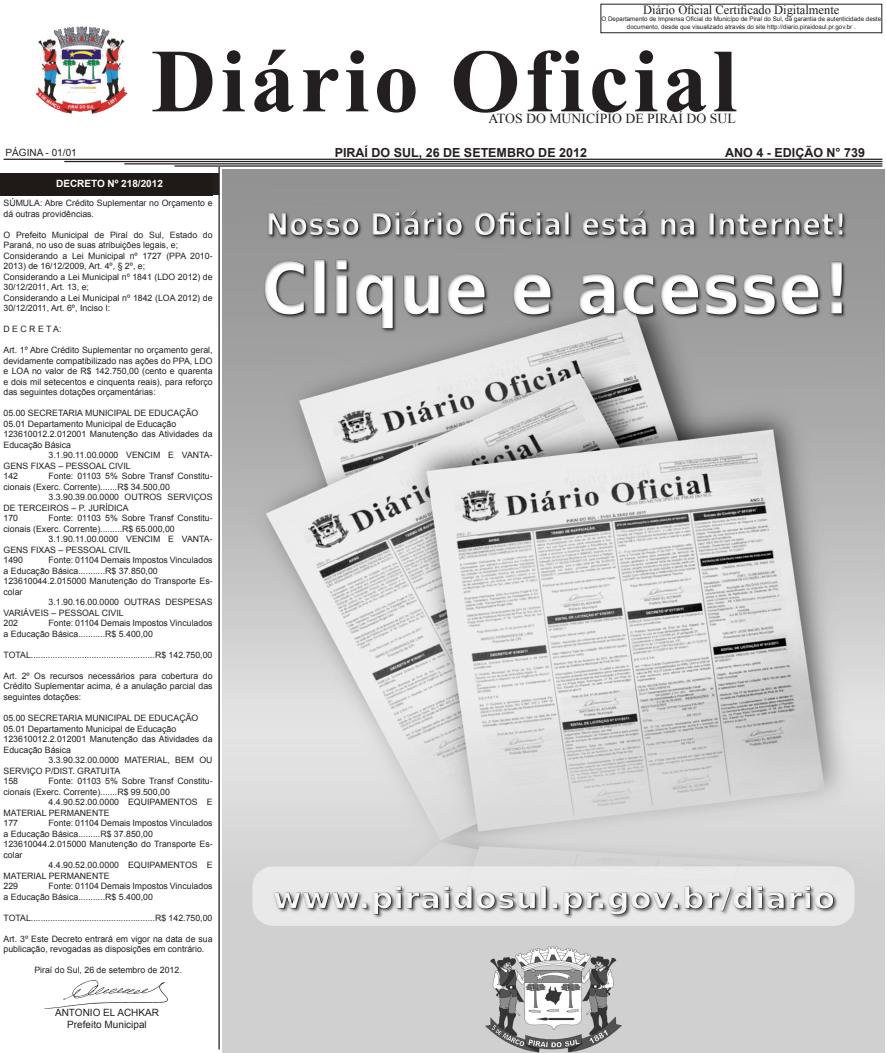
<style>
.page{position:relative;width:886px;height:1053px;background:#fff}
.page>*{position:absolute;margin:0;border:0;box-sizing:border-box;transform-origin:0 0}
.t1{font:700 90px "Times New Roman";letter-spacing:.05em;color:#231f20}
.t2{font:13.75px "Times New Roman";color:#231f20}
.t3{font:700 12.5px "Arial";color:#231f20}
.t4{font:12.5px "Times New Roman";color:#231f20}
.t5{font:10px "Arial";color:#231f20}
.t6{font:700 10px "Arial";color:#fff}
.t7{font:8.75px/10.5px "Arial";color:#231f20}
.t8{font:6.25px/7.5px "Arial";color:#231f20;text-align:center}
</style>
<div class="page">
<div style="left:600px;top:4px;width:282px;height:29px;border:1px solid #231f20"></div>
<img style="left:36px;top:26px;width:92px;height:88px">
<hr style="left:4px;top:159px;width:878px;height:1px;background:#231f20">
<hr style="left:64px;top:161px;width:818px;height:1px;background:#231f20">
<hr style="left:124px;top:163px;width:758px;height:1px;background:#231f20">
<hr style="left:174px;top:165px;width:708px;height:2px;background:#231f20">
<div style="left:0;top:174px;width:218px;height:21px;background:#1f1a17"></div>
<hr style="left:218px;top:167px;width:2px;height:882px;background:#231f20">
<img style="left:50px;top:980px;width:117px;height:28px">
<img style="left:222px;top:169px;width:663px;height:883px">
<p class="t4" style="left:643px;top:1px;width:198px">Diário Oficial Certificado Digitalmente</p>
<p class="t8" style="left:601px;top:16px;width:281px">O Departamento de Imprensa Oficial do Municípo de Piraí do Sul, da garantia de autenticidade deste documento, desde que visualizado através do site http://diario.piraidosul.pr.gov.br .</p>
<p class="t1" style="left:151px;top:19px;width:587px">Diário Oficial</p>
<p class="t2" style="left:488px;top:109px;width:249px">ATOS DO MUNICÍPIO DE PIRAÍ DO SUL</p>
<p class="t5" style="left:6px;top:146px;width:73px">PÁGINA - 01/01</p>
<p class="t3" style="left:335px;top:144px;width:254px">PIRAÍ DO SUL, 26 DE SETEMBRO DE 2012</p>
<p class="t3" style="left:725px;top:144px;width:141px">ANO 4 - EDIÇÃO N° 739</p>
<p class="t6" style="left:56px;top:177px;width:108px">DECRETO Nº 218/2012</p>
<p class="t7" style="left:4px;top:198px;width:211px">SÚMULA: Abre Crédito Suplementar no Orçamento e dá outras providências.</p>
<p class="t7" style="left:4px;top:229px;width:211px">O Prefeito Municipal de Piraí do Sul, Estado do<br>Paraná, no uso de suas atribuições legais, e;</p>
<p class="t7" style="left:4px;top:250px;width:211px">Considerando a Lei Municipal nº 1727 (PPA 2010-<br>2013) de 16/12/2009, Art. 4º, § 2º, e;</p>
<p class="t7" style="left:4px;top:271px;width:211px">Considerando a Lei Municipal nº 1841 (LDO 2012) de<br>30/12/2011, Art. 13, e;</p>
<p class="t7" style="left:4px;top:292px;width:211px">Considerando a Lei Municipal nº 1842 (LOA 2012) de<br>30/12/2011, Art. 6º, Inciso I:</p>
<p class="t7" style="left:4px;top:324px;width:60px">D E C R E T A:</p>
<p class="t7" style="left:4px;top:345px;width:211px;text-align:justify">Art. 1º Abre Crédito Suplementar no orçamento geral, devidamente compatibilizado nas ações do PPA, LDO e LOA no valor de R$ 142.750,00 (cento e quarenta e dois mil setecentos e cinquenta reais), para reforço das seguintes dotações orçamentárias:</p>
<p class="t7" style="left:4px;top:408px;width:196px">05.00 SECRETARIA MUNICIPAL DE EDUCAÇÃO</p>
<p class="t7" style="left:4px;top:418px;width:174px">05.01 Departamento Municipal de Educação</p>
<p class="t7" style="left:4px;top:429px;width:211px">123610012.2.012001 Manutenção das Atividades da<br>Educação Básica</p>
<p class="t7" style="left:4px;top:450px;width:211px;text-indent:45px">3.1.90.11.00.0000 VENCIM E VANTA-<br>GENS FIXAS – PESSOAL CIVIL</p>
<p class="t7" style="left:4px;top:471px;width:16px">142</p>
<p class="t7" style="left:4px;top:471px;width:211px;text-indent:45px">Fonte: 01103 5% Sobre Transf Constitu&shy;cionais (Exerc. Corrente).......R$ 34.500,00</p>
<p class="t7" style="left:4px;top:492px;width:211px;text-indent:45px">3.3.90.39.00.0000 OUTROS SERVIÇOS<br>DE TERCEIROS – P. JURÍDICA</p>
<p class="t7" style="left:4px;top:513px;width:16px">170</p>
<p class="t7" style="left:4px;top:513px;width:211px;text-indent:45px">Fonte: 01103 5% Sobre Transf Constitu&shy;cionais (Exerc. Corrente).........R$ 65.000,00</p>
<p class="t7" style="left:4px;top:534px;width:211px;text-indent:45px">3.1.90.11.00.0000 VENCIM E VANTA-<br>GENS FIXAS – PESSOAL CIVIL</p>
<p class="t7" style="left:4px;top:555px;width:21px">1490</p>
<p class="t7" style="left:4px;top:555px;width:211px;text-indent:45px">Fonte: 01104 Demais Impostos Vinculados a Educação Básica...........R$ 37.850,00</p>
<p class="t7" style="left:4px;top:576px;width:211px">123610044.2.015000 Manutenção do Transporte Es&shy;colar</p>
<p class="t7" style="left:4px;top:597px;width:211px;text-indent:45px">3.1.90.16.00.0000 OUTRAS DESPESAS<br>VARIÁVEIS – PESSOAL CIVIL</p>
<p class="t7" style="left:4px;top:618px;width:16px">202</p>
<p class="t7" style="left:4px;top:618px;width:211px;text-indent:45px">Fonte: 01104 Demais Impostos Vinculados a Educação Básica...........R$ 5.400,00</p>
<p class="t7" style="left:4px;top:649px;width:210px">TOTAL...................................................R$ 142.750,00</p>
<p class="t7" style="left:4px;top:670px;width:211px;text-align:justify">Art. 2º Os recursos necessários para cobertura do Crédito Suplementar acima, é a anulação parcial das seguintes dotações:</p>
<p class="t7" style="left:4px;top:712px;width:196px">05.00 SECRETARIA MUNICIPAL DE EDUCAÇÃO</p>
<p class="t7" style="left:4px;top:723px;width:174px">05.01 Departamento Municipal de Educação</p>
<p class="t7" style="left:4px;top:733px;width:211px">123610012.2.012001 Manutenção das Atividades da<br>Educação Básica</p>
<p class="t7" style="left:4px;top:754px;width:211px;text-indent:45px">3.3.90.32.00.0000 MATERIAL, BEM OU<br>SERVIÇO P/DIST. GRATUITA</p>
<p class="t7" style="left:4px;top:775px;width:16px">158</p>
<p class="t7" style="left:4px;top:775px;width:211px;text-indent:45px">Fonte: 01103 5% Sobre Transf Constitu&shy;cionais (Exerc. Corrente).......R$ 99.500,00</p>
<p class="t7" style="left:4px;top:796px;width:211px;text-indent:45px">4.4.90.52.00.0000 EQUIPAMENTOS E<br>MATERIAL PERMANENTE</p>
<p class="t7" style="left:4px;top:817px;width:16px">177</p>
<p class="t7" style="left:4px;top:817px;width:211px;text-indent:45px">Fonte: 01104 Demais Impostos Vinculados a Educação Básica.........R$ 37.850,00</p>
<p class="t7" style="left:4px;top:838px;width:211px">123610044.2.015000 Manutenção do Transporte Es&shy;colar</p>
<p class="t7" style="left:4px;top:859px;width:211px;text-indent:45px">4.4.90.52.00.0000 EQUIPAMENTOS E<br>MATERIAL PERMANENTE</p>
<p class="t7" style="left:4px;top:880px;width:16px">229</p>
<p class="t7" style="left:4px;top:880px;width:211px;text-indent:45px">Fonte: 01104 Demais Impostos Vinculados a Educação Básica...........R$ 5.400,00</p>
<p class="t7" style="left:4px;top:912px;width:210px">TOTAL...................................................R$ 142.750,00</p>
<p class="t7" style="left:4px;top:933px;width:211px">Art. 3º Este Decreto entrará em vigor na data de sua publicação, revogadas as disposições em contrário.</p>
<p class="t7" style="left:34px;top:964px;width:149px">Piraí do Sul, 26 de setembro de 2012.</p>
<p class="t5" style="left:55px;top:1005px;width:105px">ANTONIO EL ACHKAR</p>
<p class="t5" style="left:67px;top:1017px;width:81px">Prefeito Municipal</p>
</div>
